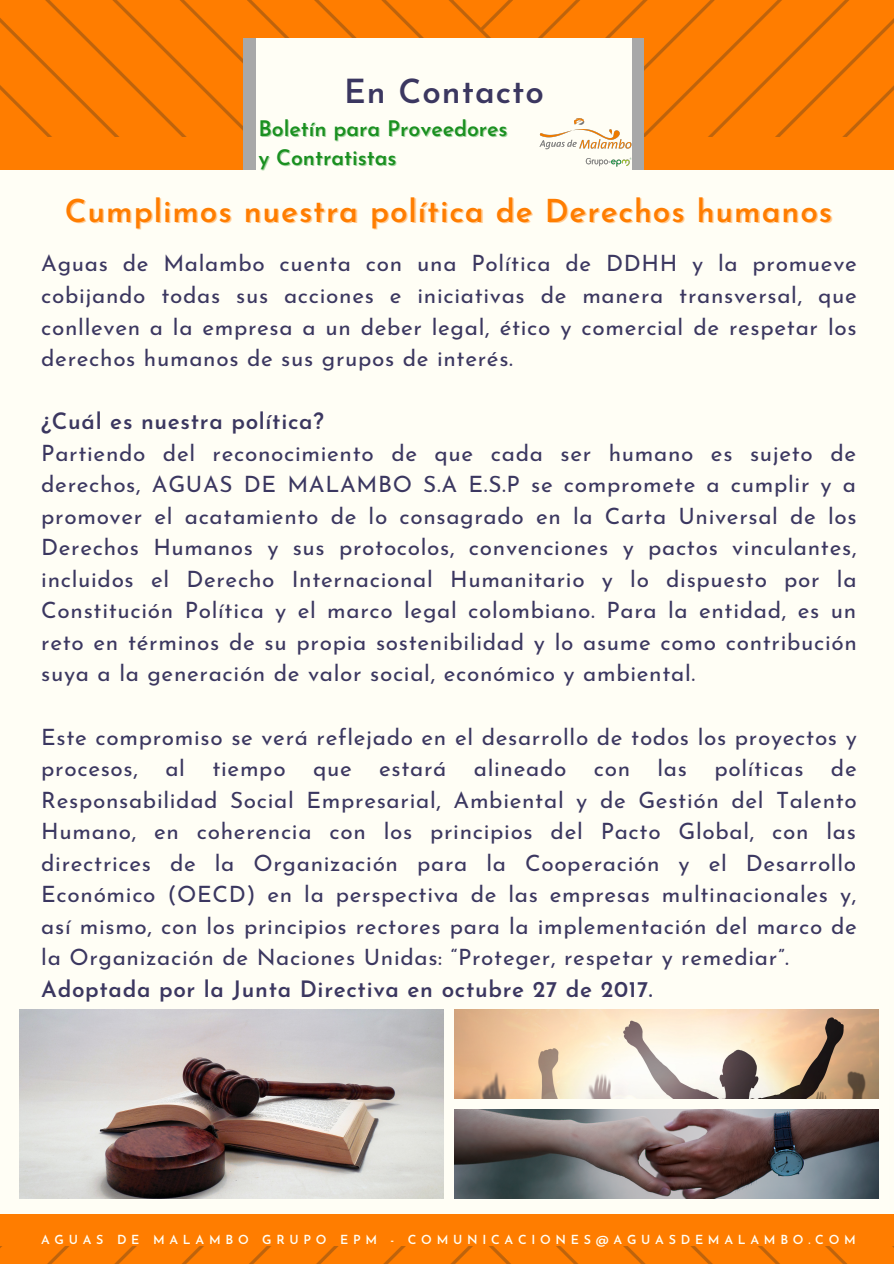
<style>
.page{position:relative;width:894px;height:1264px;background:#fff}
.page>*{position:absolute;margin:0;border:0;box-sizing:border-box;transform-origin:0 0}
.t1{font:600 33.15px "Josefin Sans";letter-spacing:.03em;color:#3b3760}
.t2{font:600 31.5px "Josefin Sans";letter-spacing:.03em;color:#ff7d00}
.t3{font:22.5px/31.5px "Josefin Sans";letter-spacing:.03em;color:#3b3760;text-align:justify}
.t4{font:600 22.5px "Josefin Sans";letter-spacing:.03em;color:#3b3760}
.t5{font:600 21.3px "Josefin Sans";color:#1a9020}
.t6{font:600 12.45px "Josefin Sans";letter-spacing:.38em;color:#fffef5}
</style>
<div class="page">
<img style="left:0;top:0;width:893px;height:1263px">
<div style="left:0;top:149px;width:893px;height:1085px;background:#fffef5"></div>
<div style="left:0;top:1213px;width:893px;height:32px;background:#ff7d00"></div>
<div style="left:0;top:137px;width:893px;height:32px;background:#ff7d00"></div>
<div style="left:248px;top:39px;width:391px;height:130px;background:#fffef5"></div>
<div style="left:244px;top:39px;width:12px;height:130px;background:#a8a8a8"></div>
<div style="left:632px;top:39px;width:11px;height:130px;background:#a8a8a8"></div>
<img style="left:539px;top:89px;width:115px;height:81px">
<img style="left:20px;top:1009px;width:423px;height:189px">
<img style="left:455px;top:1009px;width:423px;height:89px">
<img style="left:455px;top:1109px;width:423px;height:89px">
<p class="t1" style="left:344px;top:78px;width:201px">En Contacto</p>
<p class="t5" style="left:258px;top:120px;width:251px">Boletín para Proveedores</p>
<p class="t5" style="left:258px;top:149px;width:140px">y Contratistas</p>
<p class="t2" style="left:65px;top:198px;width:768px">Cumplimos nuestra política de Derechos humanos</p>
<p class="t3" style="left:41px;top:250px;width:816px">Aguas de Malambo cuenta con una Política de DDHH y la promueve cobijando todas sus acciones e iniciativas de manera transversal, que conlleven a la empresa a un deber legal, ético y comercial de respetar los derechos humanos de sus grupos de interés.</p>
<p class="t4" style="left:41px;top:412px;width:284px">¿Cuál es nuestra política?</p>
<p class="t3" style="left:41px;top:439px;width:817px">Partiendo del reconocimiento de que cada ser humano es sujeto de derechos, AGUAS DE MALAMBO S.A E.S.P se compromete a cumplir y a promover el acatamiento de lo consagrado en la Carta Universal de los Derechos Humanos y sus protocolos, convenciones y pactos vinculantes, incluidos el Derecho Internacional Humanitario y lo dispuesto por la Constitución Política y el marco legal colombiano. Para la entidad, es un reto en términos de su propia sostenibilidad y lo asume como contribución suya a la generación de valor social, económico y ambiental.</p>
<p class="t3" style="left:41px;top:723px;width:817px">Este compromiso se verá reflejado en el desarrollo de todos los proyectos y procesos, al tiempo que estará alineado con las políticas de Responsabilidad Social Empresarial, Ambiental y de Gestión del Talento Humano, en coherencia con los principios del Pacto Global, con las directrices de la Organización para la Cooperación y el Desarrollo Económico (OECD) en la perspectiva de las empresas multinacionales y, así mismo, con los principios rectores para la implementación del marco de la Organización de Naciones Unidas: “Proteger, respetar y remediar”.</p>
<p class="t4" style="left:41px;top:980px;width:612px">Adoptada por la Junta Directiva en octubre 27 de 2017.</p>
<p class="t6" style="left:41px;top:1234px;width:815px">AGUAS DE MALAMBO GRUPO EPM - COMUNICACIONES@AGUASDEMALAMBO.COM</p>
</div>
